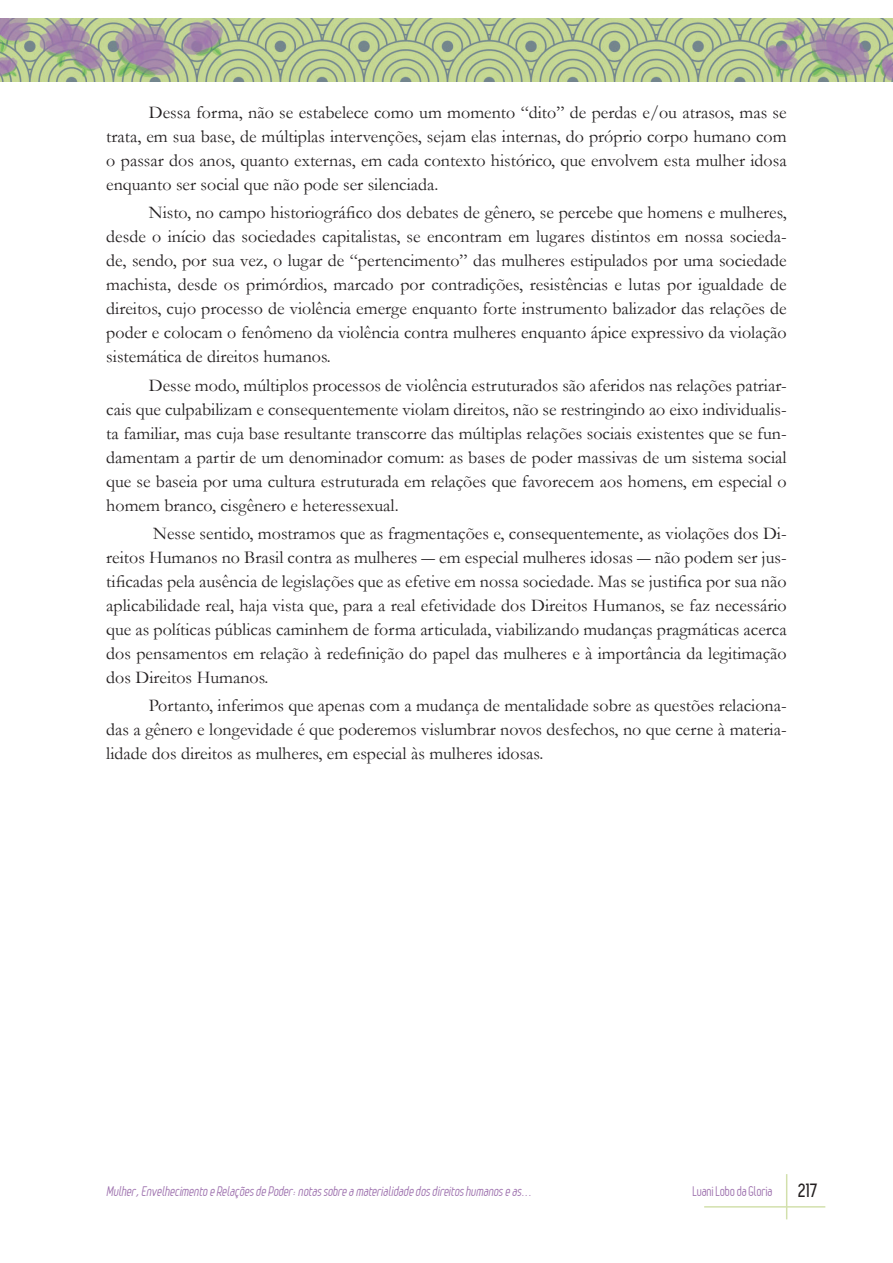
<style>
.page{position:relative;width:893px;height:1263px;background:#fff}
.page>*{position:absolute;margin:0;border:0;box-sizing:border-box;transform-origin:0 0}
.Texto{font:18px/24px "Garamond";color:#231f20;text-align:justify}
.t1{font:700 18px "Leger";color:#231f20}
.t2{font:italic 13.5px "Leger";color:#9f73af}
.t3{font:13.5px "Leger";letter-spacing:-.01em;color:#9f73af}
</style>
<div class="page">
<hr style="left:786px;top:1174px;width:1px;height:45px;background:#d2e0ac">
<hr style="left:704px;top:1206px;width:121px;height:1px;background:#d2e0ac">
<img style="left:0;top:18px;width:893px;height:64px">
<p class="Texto" style="left:106px;top:100px;width:682px;text-indent:43px">Dessa forma, não se estabelece como um momento “dito” de perdas e/ou atrasos, mas se trata, em sua base, de múltiplas intervenções, sejam elas internas, do próprio corpo humano com o passar dos anos, quanto externas, em cada contexto histórico, que envolvem esta mulher idosa enquanto ser social que não pode ser silenciada.</p>
<p class="Texto" style="left:106px;top:200px;width:682px;text-indent:43px">Nisto, no campo historiográfico dos debates de gênero, se percebe que homens e mulheres, desde o início das sociedades capitalistas, se encontram em lugares distintos em nossa socieda&shy;de, sendo, por sua vez, o lugar de “pertencimento” das mulheres estipulados por uma sociedade machista, desde os primórdios, marcado por contradições, resistências e lutas por igualdade de direitos, cujo processo de violência emerge enquanto forte instrumento balizador das relações de poder e colocam o fenômeno da violência contra mulheres enquanto ápice expressivo da violação sistemática de direitos humanos.</p>
<p class="Texto" style="left:106px;top:372px;width:682px;text-indent:43px">Desse modo, múltiplos processos de violência estruturados são aferidos nas relações patriar&shy;cais que culpabilizam e consequentemente violam direitos, não se restringindo ao eixo individualis&shy;ta familiar, mas cuja base resultante transcorre das múltiplas relações sociais existentes que se fun&shy;damentam a partir de um denominador comum: as bases de poder massivas de um sistema social que se baseia por uma cultura estruturada em relações que favorecem aos homens, em especial o homem branco, cisgênero e heteressexual.</p>
<p class="Texto" style="left:106px;top:521px;width:682px;text-indent:47px">Nesse sentido, mostramos que as fragmentações e, consequentemente, as violações dos Di&shy;reitos Humanos no Brasil contra as mulheres ― em especial mulheres idosas ― não podem ser jus&shy;tificadas pela ausência de legislações que as efetive em nossa sociedade. Mas se justifica por sua não aplicabilidade real, haja vista que, para a real efetividade dos Direitos Humanos, se faz necessário que as políticas públicas caminhem de forma articulada, viabilizando mudanças pragmáticas acerca dos pensamentos em relação à redefinição do papel das mulheres e à importância da legitimação dos Direitos Humanos.</p>
<p class="Texto" style="left:106px;top:693px;width:682px;text-indent:43px">Portanto, inferimos que apenas com a mudança de mentalidade sobre as questões relaciona&shy;das a gênero e longevidade é que poderemos vislumbrar novos desfechos, no que cerne à materia&shy;lidade dos direitos as mulheres, em especial às mulheres idosas.</p>
<p class="t2" style="left:106px;top:1183px;width:430px">Mulher,Envelhecimento eRelaçõesdePoder:notassobreamaterialidadedosdireitoshumanoseas...</p>
<p class="t3" style="left:692px;top:1183px;width:82px">Luani Lobo da Gloria</p>
<p class="t1" style="left:798px;top:1180px;width:21px">217</p>
</div>
